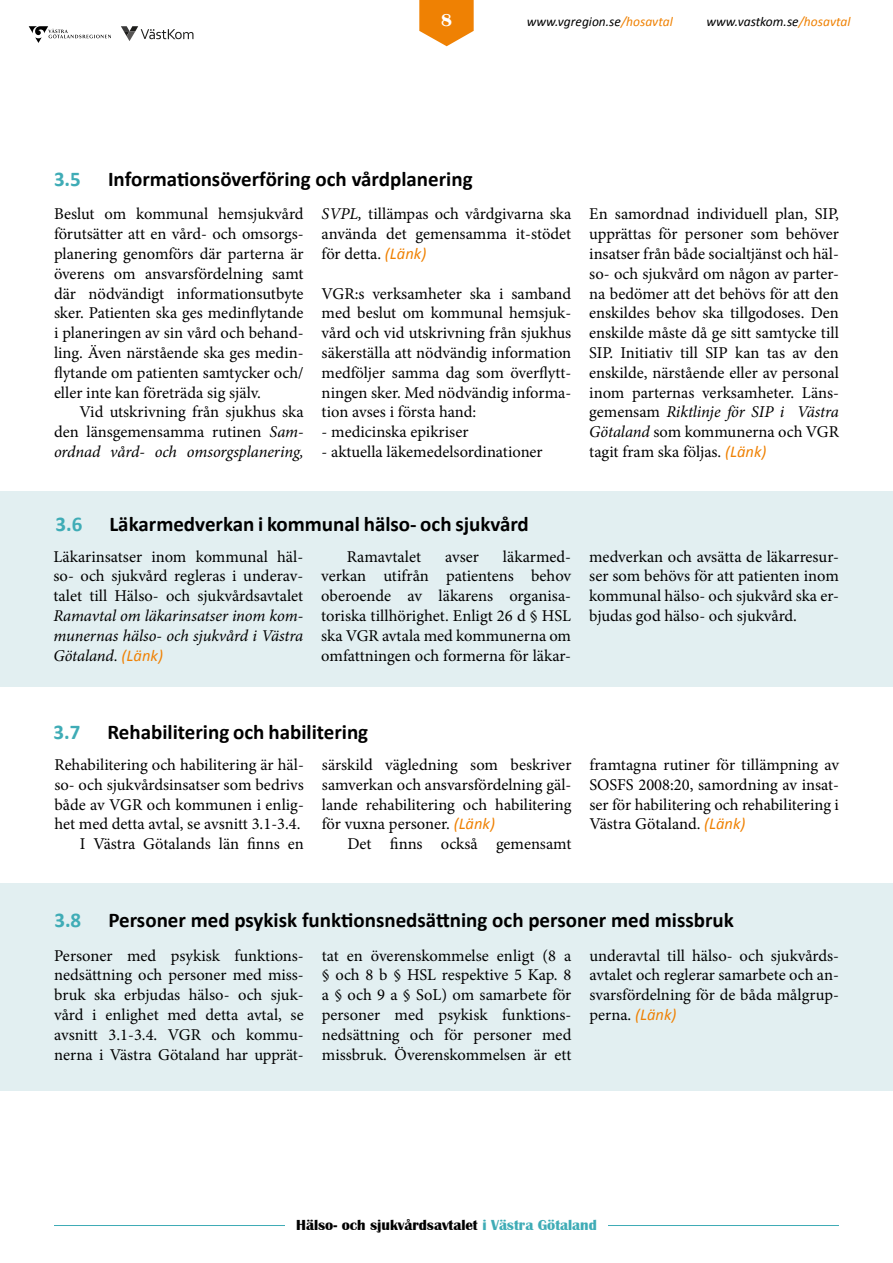
<style>
.page{position:relative;width:893px;height:1263px;background:#fff}
.page>*{position:absolute;margin:0;border:0;box-sizing:border-box;transform-origin:0 0}
.t1{font:700 21px "Calibri";color:#000}
.t2{font:700 21px "Calibri";color:#3facb6}
.t3{font:700 18px "Britannic";color:#fff}
.t4{font:16.5px/19.8px "Minion Pro";color:#000;text-align:justify}
.t5{font:italic 16.5px/19.8px "Minion Pro";letter-spacing:-.01em;color:#000;text-align:justify}
.t6{font:700 15px "Britannic";color:#000}
.t7{font:italic 13.5px "Calibri";color:#000}
.s1{color:#ef8103}
.s2{font-style:italic}
.s3{font-family:"Calibri";font-style:italic;color:#ef8103}
.s4{font-family:"Calibri";color:#ef8103}
.s5{color:#3facb6}
</style>
<div class="page">
<hr style="left:54px;top:1225px;width:785px;height:1px;background:#3facb6">
<div style="left:285px;top:1219px;width:323px;height:11px;background:#fff"></div>
<svg style="left:419px;top:0;width:55px;height:46px"></svg>
<svg style="left:121px;top:26px;width:72px;height:15px"></svg>
<svg style="left:29px;top:26px;width:82px;height:17px"></svg>
<div style="left:0;top:491px;width:893px;height:196px;background:#e2eff1"></div>
<div style="left:0;top:883px;width:893px;height:208px;background:#e2eff1"></div>
<p class="t3" style="left:441px;top:10px;width:12px">8</p>
<p class="t7" style="left:527px;top:13px;width:148px">www.vgregion.se<span class="s1">/hosavtal</span></p>
<p class="t7" style="left:706px;top:13px;width:145px">www.vastkom.se<span class="s1">/hosavtal</span></p>
<p class="t2" style="left:54px;top:165px;width:28px">3.5</p>
<p class="t1" style="left:108px;top:165px;width:366px">Informationsöverföring och vårdplanering</p>
<p class="t4" style="left:54px;top:204px;width:251px">Beslut om kommunal hemsjukvård förutsätter att en vård- och omsorgs&shy;planering genomförs där parterna är överens om ansvarsfördelning samt där nödvändigt informationsutbyte sker. Patienten ska ges medinflytande i planeringen av sin vård och behand&shy;ling. Även närstående ska ges medin&shy;flytande om patienten samtycker och/ eller inte kan företräda sig själv.</p>
<p class="t4" style="left:54px;top:402px;width:251px;text-indent:25px">Vid utskrivning från sjukhus ska den länsgemensamma rutinen <span class="s2">Sam&shy;ordnad vård- och omsorgsplanering,</span></p>
<p class="t4" style="left:322px;top:204px;width:251px"><span class="s2">SVPL,</span> tillämpas och vårdgivarna ska använda det gemensamma it-stödet för detta. <span class="s3">(Länk)</span></p>
<p class="t4" style="left:322px;top:283px;width:251px">VGR:s verksamheter ska i samband med beslut om kommunal hemsjuk&shy;vård och vid utskrivning från sjukhus säkerställa att nödvändig information medföljer samma dag som överflytt&shy;ningen sker. Med nödvändig informa&shy;tion avses i första hand:</p>
<p class="t4" style="left:322px;top:422px;width:148px">- medicinska epikriser</p>
<p class="t4" style="left:322px;top:442px;width:223px">- aktuella läkemedelsordinationer</p>
<p class="t4" style="left:589px;top:204px;width:251px">En samordnad individuell plan, SIP, upprättas för personer som behöver insatser från både socialtjänst och häl&shy;so- och sjukvård om någon av parter&shy;na bedömer att det behövs för att den enskildes behov ska tillgodoses. Den enskilde måste då ge sitt samtycke till SIP. Initiativ till SIP kan tas av den enskilde, närstående eller av personal inom parternas verksamheter. Läns&shy;gemensam <span class="s2">Riktlinje för SIP i Västra Götaland</span> som kommunerna och VGR tagit fram ska följas. <span class="s3">(Länk)</span></p>
<p class="t2" style="left:55px;top:510px;width:28px">3.6</p>
<p class="t1" style="left:109px;top:510px;width:421px">Läkarmedverkan i kommunal hälso- och sjukvård</p>
<p class="t4" style="left:53px;top:546px;width:251px">Läkarinsatser inom kommunal häl&shy;so- och sjukvård regleras i underav&shy;talet till Hälso- och sjukvårdsavtalet</p>
<p class="t5" style="left:53px;top:606px;width:251px">Ramavtal om läkarinsatser inom kom&shy;munernas hälso- och sjukvård i Västra Götaland. <span class="s4">(Länk)</span></p>
<p class="t4" style="left:321px;top:546px;width:251px;text-indent:182px">läkarmed&shy;verkan utifrån patientens behov oberoende av läkarens organisa&shy;toriska tillhörighet. Enligt 26 d § HSL ska VGR avtala med kommunerna om omfattningen och formerna för läkar-</p>
<p class="t4" style="left:589px;top:546px;width:251px">medverkan och avsätta de läkarresur&shy;ser som behövs för att patienten inom kommunal hälso- och sjukvård ska er&shy;bjudas god hälso- och sjukvård.</p>
<p class="t4" style="left:347px;top:546px;width:76px">Ramavtalet</p>
<p class="t4" style="left:445px;top:546px;width:35px">avser</p>
<p class="t2" style="left:53px;top:718px;width:28px">3.7</p>
<p class="t1" style="left:107px;top:718px;width:262px">Rehabilitering och habilitering</p>
<p class="t4" style="left:54px;top:755px;width:251px;text-align:right">Rehabilitering och habilitering är häl&shy;so- och sjukvårdsinsatser som bedrivs både av VGR och kommunen i enlig&shy;het med detta avtal, se avsnitt 3.1-3.4.<br>I Västra Götalands län finns en</p>
<p class="t4" style="left:322px;top:755px;width:251px">särskild vägledning som beskriver samverkan och ansvarsfördelning gäl&shy;lande rehabilitering och habilitering för vuxna personer. <span class="s3">(Länk)</span></p>
<p class="t4" style="left:347px;top:834px;width:226px">Det finns också gemensamt</p>
<p class="t4" style="left:589px;top:755px;width:251px">framtagna rutiner för tillämpning av SOSFS 2008:20, samordning av insat&shy;ser för habilitering och rehabilitering i Västra Götaland. <span class="s3">(Länk)</span></p>
<p class="t2" style="left:54px;top:907px;width:28px">3.8</p>
<p class="t1" style="left:108px;top:907px;width:627px">Personer med psykisk funktionsnedsättning och personer med missbruk</p>
<p class="t4" style="left:54px;top:945px;width:251px">Personer med psykisk funktions&shy;nedsättning och personer med miss&shy;bruk ska erbjudas hälso- och sjuk&shy;vård i enlighet med detta avtal, se avsnitt 3.1-3.4. VGR och kommu&shy;nerna i Västra Götaland har upprät-</p>
<p class="t4" style="left:322px;top:945px;width:251px">tat en överenskommelse enligt (8 a § och 8 b § HSL respektive 5 Kap. 8 a § och 9 a § SoL) om samarbete för personer med psykisk funktions&shy;nedsättning och för personer med missbruk. Överenskommelsen är ett</p>
<p class="t4" style="left:589px;top:945px;width:251px">underavtal till hälso- och sjukvårds&shy;avtalet och reglerar samarbete och an&shy;svarsfördelning för de båda målgrup&shy;perna. <span class="s3">(Länk)</span></p>
<p class="t6" style="left:296px;top:1216px;width:302px">Hälso- och sjukvårdsavtalet <span class="s5">i Västra Götaland</span></p>
</div>
